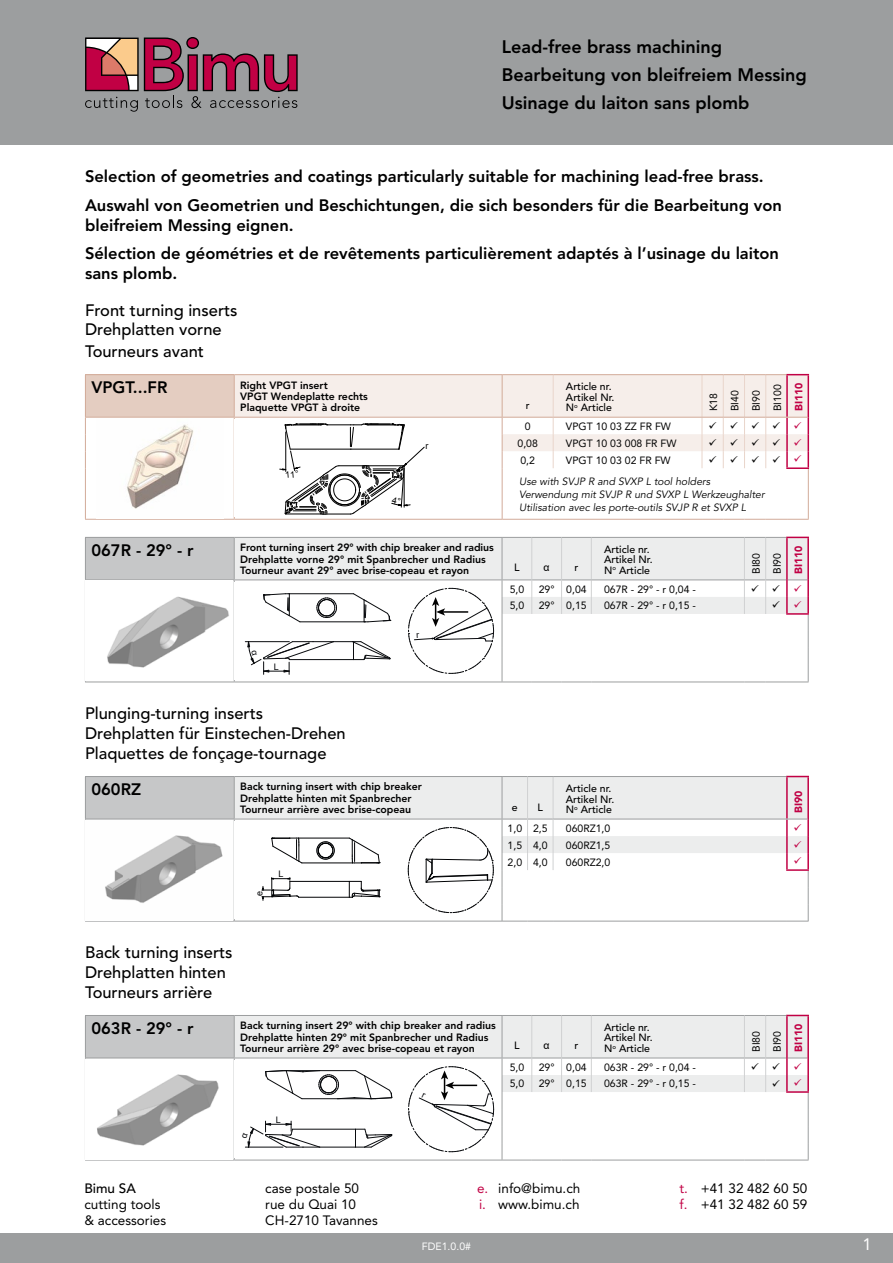
<style>
.page{position:relative;width:893px;height:1263px;background:#fff}
.page>*{position:absolute;margin:0;border:0;box-sizing:border-box;transform-origin:0 0}
.t1{font:800 18px/28.3px "Avenir";color:#000}
.t2{font:800 16.5px/28.3px "Avenir";color:#000}
.t3{font:500 16.5px/19.8px "Avenir";color:#000}
.t4{font:16.5px "Avenir";color:#fff}
.t5{font:13.5px/16.2px "Avenir";color:#000}
.t6{font:500 13.5px "Avenir";color:#000}
.t7{font:800 10.5px/11.2px "Avenir";color:#000}
.t8{font:10.5px/21.3px "Avenir";color:#000}
.t9{font:500 10.5px/10.5px "Avenir";color:#000}
.t10{font:italic 10.5px/12.6px "Avenir";color:#000}
.t11{font:900 10.5px "Avenir";color:#c10044}
.t12{font:10.5px "Wingdings";color:#000}
.t13{font:10.5px "Avenir";color:#fff}
.t14{font:10.5px "Arial";color:#000}
.t15{font:9px "Arial";color:#090b0e}
.t16{font:9px "Arial";color:#000204}
.t17{font:9px "Arial";color:#000}
.s1{color:#c10044}
</style>
<div class="page">
<div style="left:0;top:1233px;width:893px;height:30px;background:#9c9e9f"></div>
<div style="left:0;top:0;width:893px;height:145px;background:#9c9e9f"></div>
<svg style="left:85px;top:37px;width:213px;height:75px"></svg>
<svg style="left:85px;top:374px;width:724px;height:146px"></svg>
<svg style="left:85px;top:537px;width:724px;height:146px"></svg>
<svg style="left:85px;top:776px;width:724px;height:146px"></svg>
<svg style="left:85px;top:1015px;width:724px;height:146px"></svg>
<h1 class="t1" style="left:502px;top:32px;width:307px">Lead-free brass machining<br>Bearbeitung von bleifreiem Messing<br>Usinage du laiton sans plomb</h1>
<h2 class="t2" style="left:85px;top:163px;width:698px">Selection of geometries and coatings particularly suitable for machining lead-free brass.<br>Auswahl von Geometrien und Beschichtungen, die sich besonders für die Bearbeitung von</h2>
<h2 class="t2" style="left:85px;top:211px;width:695px">bleifreiem Messing eignen.<br>Sélection de géométries et de revêtements particulièrement adaptés à l’usinage du laiton</h2>
<h2 class="t2" style="left:85px;top:259px;width:94px">sans plomb.</h2>
<h2 class="t3" style="left:85px;top:300px;width:154px">Front turning inserts<br>Drehplatten vorne</h2>
<h2 class="t3" style="left:85px;top:342px;width:120px">Tourneurs avant</h2>
<h2 class="t2" style="left:91px;top:373px;width:78px">VPGT...FR</h2>
<p class="t7" style="left:240px;top:379px;width:129px">Right VPGT insert<br>VPGT Wendeplatte rechts<br>Plaquette VPGT à droite</p>
<p class="t9" style="left:566px;top:382px;width:50px">Article nr.<br>Artikel Nr.<br>N<sup>o</sup> Article</p>
<p class="t8" style="left:703px;top:411px;width:28px;rotate:-90deg">K18<br>BI40<br>BI90<br>BI100</p>
<p class="t11" style="left:792px;top:411px;width:30px;rotate:-90deg">BI110</p>
<p class="t9" style="left:526px;top:400px;width:5px">r</p>
<p class="t17" style="left:426px;top:440px;width:4px">r</p>
<h2 class="t2" style="left:91px;top:536px;width:104px">067R - 29° - r</h2>
<p class="t7" style="left:240px;top:542px;width:255px">Front turning insert 29° with chip breaker and radius<br>Drehplatte vorne 29° mit Spanbrecher und Radius<br>Tourneur avant 29° avec brise-copeau et rayon</p>
<p class="t8" style="left:525px;top:416px;width:7px">0</p>
<p class="t8" style="left:566px;top:416px;width:107px">VPGT 10 03 ZZ FR FW</p>
<p class="t12" style="left:708px;top:420px;width:73px">✓✓✓✓</p>
<p class="t8" style="left:518px;top:432px;width:22px">0,08</p>
<p class="t8" style="left:566px;top:432px;width:112px">VPGT 10 03 008 FR FW</p>
<p class="t12" style="left:708px;top:437px;width:73px">✓✓✓✓</p>
<p class="t8" style="left:520px;top:449px;width:16px">0,2</p>
<p class="t8" style="left:566px;top:449px;width:106px">VPGT 10 03 02 FR FW</p>
<p class="t12" style="left:708px;top:454px;width:73px">✓✓✓✓</p>
<p class="t10" style="left:519px;top:476px;width:247px">Use with SVJP R and SVXP L tool holders<br>Verwendung mit SVJP R und SVXP L Werkzeughalter<br>Utilisation avec les porte-outils SVJP R et SVXP L</p>
<p class="t9" style="left:514px;top:563px;width:7px">L</p>
<p class="t14" style="left:544px;top:560px;width:8px">α</p>
<p class="t9" style="left:574px;top:563px;width:5px">r</p>
<p class="t9" style="left:604px;top:544px;width:50px">Article nr.<br>Artikel Nr.<br>N<sup>o</sup> Article</p>
<p class="t8" style="left:745px;top:574px;width:23px;rotate:-90deg">BI80<br>BI90</p>
<p class="t11" style="left:792px;top:574px;width:30px;rotate:-90deg">BI110</p>
<p class="t8" style="left:510px;top:578px;width:16px">5,0</p>
<p class="t8" style="left:539px;top:578px;width:49px">29° 0,04</p>
<p class="t8" style="left:604px;top:578px;width:93px">067R - 29° - r 0,04 -</p>
<p class="t8" style="left:510px;top:595px;width:16px">5,0</p>
<p class="t8" style="left:539px;top:595px;width:49px">29° 0,15</p>
<p class="t8" style="left:604px;top:595px;width:93px">067R - 29° - r 0,15 -</p>
<p class="t15" style="left:274px;top:660px;width:7px">L</p>
<h2 class="t3" style="left:85px;top:704px;width:262px">Plunging-turning inserts<br>Drehplatten für Einstechen-Drehen<br>Plaquettes de fonçage-tournage</h2>
<h2 class="t2" style="left:91px;top:775px;width:51px">060RZ</h2>
<p class="t7" style="left:240px;top:781px;width:183px">Back turning insert with chip breaker<br>Drehplatte hinten mit Spanbrecher<br>Tourneur arrière avec brise-copeau</p>
<p class="t16" style="left:253px;top:896px;width:7px;rotate:-90deg">e</p>
<p class="t16" style="left:279px;top:868px;width:7px">L</p>
<p class="t9" style="left:512px;top:802px;width:7px">e</p>
<p class="t9" style="left:538px;top:802px;width:7px">L</p>
<p class="t9" style="left:566px;top:783px;width:50px">Article nr.<br>Artikel Nr.<br>N<sup>o</sup> Article</p>
<p class="t11" style="left:792px;top:813px;width:24px;rotate:-90deg">BI90</p>
<p class="t8" style="left:508px;top:817px;width:42px">1,0 2,5</p>
<p class="t8" style="left:566px;top:817px;width:46px">060RZ1,0</p>
<p class="t8" style="left:508px;top:834px;width:42px">1,5 4,0</p>
<p class="t8" style="left:566px;top:834px;width:46px">060RZ1,5</p>
<p class="t8" style="left:508px;top:851px;width:42px">2,0 4,0</p>
<p class="t8" style="left:566px;top:851px;width:46px">060RZ2,0</p>
<h2 class="t3" style="left:85px;top:943px;width:149px">Back turning inserts<br>Drehplatten hinten<br>Tourneurs arrière</h2>
<h2 class="t2" style="left:91px;top:1014px;width:104px">063R - 29° - r</h2>
<p class="t7" style="left:240px;top:1020px;width:257px">Back turning insert 29° with chip breaker and radius<br>Drehplatte hinten 29° mit Spanbrecher und Radius<br>Tourneur arrière 29° avec brise-copeau et rayon</p>
<p class="t15" style="left:276px;top:1113px;width:7px">L</p>
<p class="t9" style="left:514px;top:1041px;width:7px">L</p>
<p class="t14" style="left:544px;top:1038px;width:8px">α</p>
<p class="t9" style="left:574px;top:1041px;width:5px">r</p>
<p class="t9" style="left:604px;top:1022px;width:50px">Article nr.<br>Artikel Nr.<br>N<sup>o</sup> Article</p>
<p class="t8" style="left:745px;top:1052px;width:23px;rotate:-90deg">BI80<br>BI90</p>
<p class="t11" style="left:792px;top:1052px;width:30px;rotate:-90deg">BI110</p>
<p class="t8" style="left:510px;top:1056px;width:16px">5,0</p>
<p class="t8" style="left:539px;top:1056px;width:49px">29° 0,04</p>
<p class="t8" style="left:604px;top:1056px;width:93px">063R - 29° - r 0,04 -</p>
<p class="t8" style="left:510px;top:1073px;width:16px">5,0</p>
<p class="t8" style="left:539px;top:1073px;width:49px">29° 0,15</p>
<p class="t8" style="left:604px;top:1073px;width:93px">063R - 29° - r 0,15 -</p>
<p class="t6" style="left:84px;top:1180px;width:53px">Bimu SA</p>
<p class="t5" style="left:84px;top:1196px;width:83px">cutting tools &amp; accessories</p>
<p class="t5" style="left:265px;top:1180px;width:114px">case postale 50 rue du Quai 10<br>CH-2710 Tavannes</p>
<p class="t5" style="left:477px;top:1180px;width:105px"><span class="s1">e.</span> info@bimu.ch <span class="s1">i.</span> www.bimu.ch</p>
<p class="t5" style="left:679px;top:1180px;width:129px"><span class="s1">t.</span> +41 32 482 60 50 <span class="s1">f.</span> +41 32 482 60 59</p>
<p class="t13" style="left:422px;top:1240px;width:51px">FDE1.0.0#</p>
<h2 class="t4" style="left:862px;top:1235px;width:11px">1</h2>
</div>
